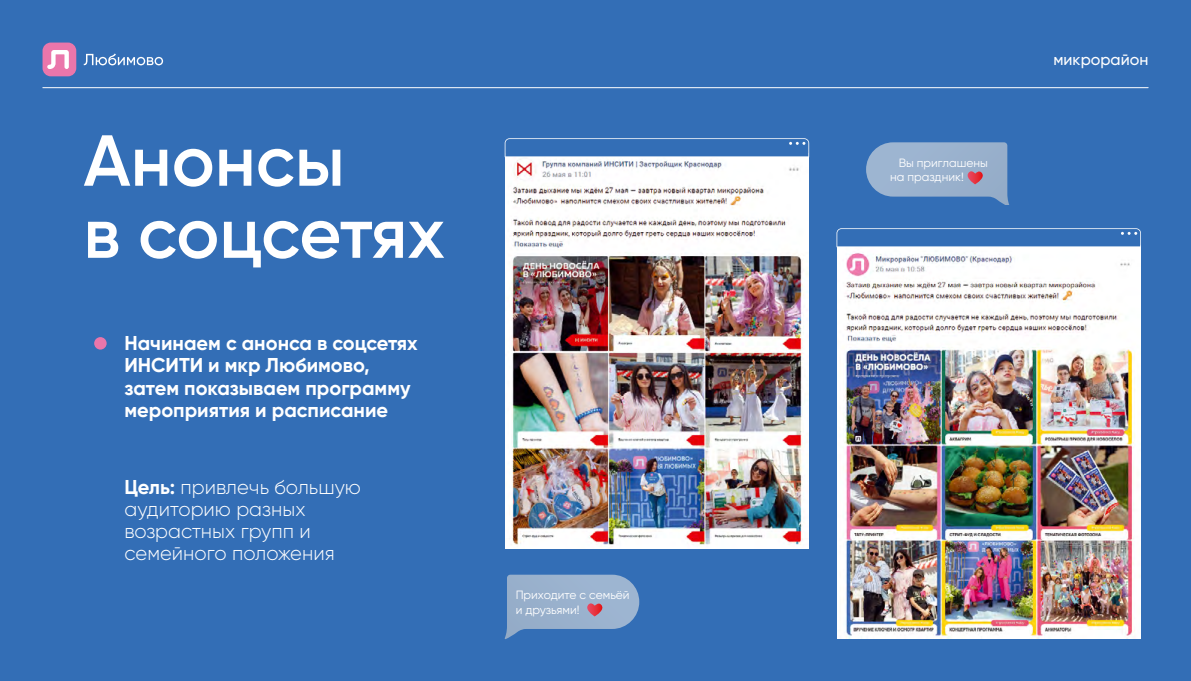
<style>
.page{position:relative;width:1191px;height:681px;background:#fff}
.page>*{position:absolute;margin:0;border:0;box-sizing:border-box;transform-origin:0 0}
.t1{font:600 72px/72px "Gilroy";color:#fff}
.t2{font:700 20px/22px "Gilroy";color:#fff}
.t3{font:300 20px/22px "Gilroy";color:#fff}
.t4{font:500 16px "Gilroy";color:#fff}
.t5{font:12px/14.4px "Gilroy";color:#fff}
.s1{font-weight:700}
</style>
<div class="page">
<div style="left:0;top:0;width:1191px;height:680px;background:#336eb6"></div>
<img style="left:837px;top:247px;width:303px;height:391px">
<svg style="left:836px;top:228px;width:305px;height:19px"></svg>
<img style="left:505px;top:157px;width:303px;height:391px">
<svg style="left:505px;top:138px;width:304px;height:19px"></svg>
<div style="left:94px;top:337px;width:13px;height:12px;background:#ea76ab;border-radius:50%"></div>
<svg style="left:866px;top:142px;width:143px;height:62px"></svg>
<svg style="left:505px;top:574px;width:134px;height:65px"></svg>
<svg style="left:84px;top:54px;width:79px;height:11px"></svg>
<div style="left:43px;top:43px;width:33px;height:33px;background:#ea76ab;border-radius:8px"></div>
<svg style="left:47px;top:50px;width:22px;height:19px"></svg>
<hr style="left:43px;top:87px;width:1105px;height:1px;background:#fff">
<h1 class="t1" style="left:83px;top:124px;width:363px">Анонсы<br>в соцсетях</h1>
<p class="t2" style="left:124px;top:332px;width:295px">Начинаем с анонса в соцсетях<br>ИНСИТИ и мкр Любимово, затем показываем программу мероприятия и расписание</p>
<p class="t3" style="left:124px;top:475px;width:238px"><span class="s1">Цель:</span> привлечь большую аудиторию разных возрастных групп и семейного положения</p>
<p class="t5" style="left:515px;top:587px;width:115px">Приходите с семьёй и друзьями!</p>
<p class="t5" style="left:890px;top:155px;width:99px;text-indent:9px">Вы приглашены на праздник!</p>
<p class="t4" style="left:1053px;top:50px;width:96px">микрорайон</p>
</div>
